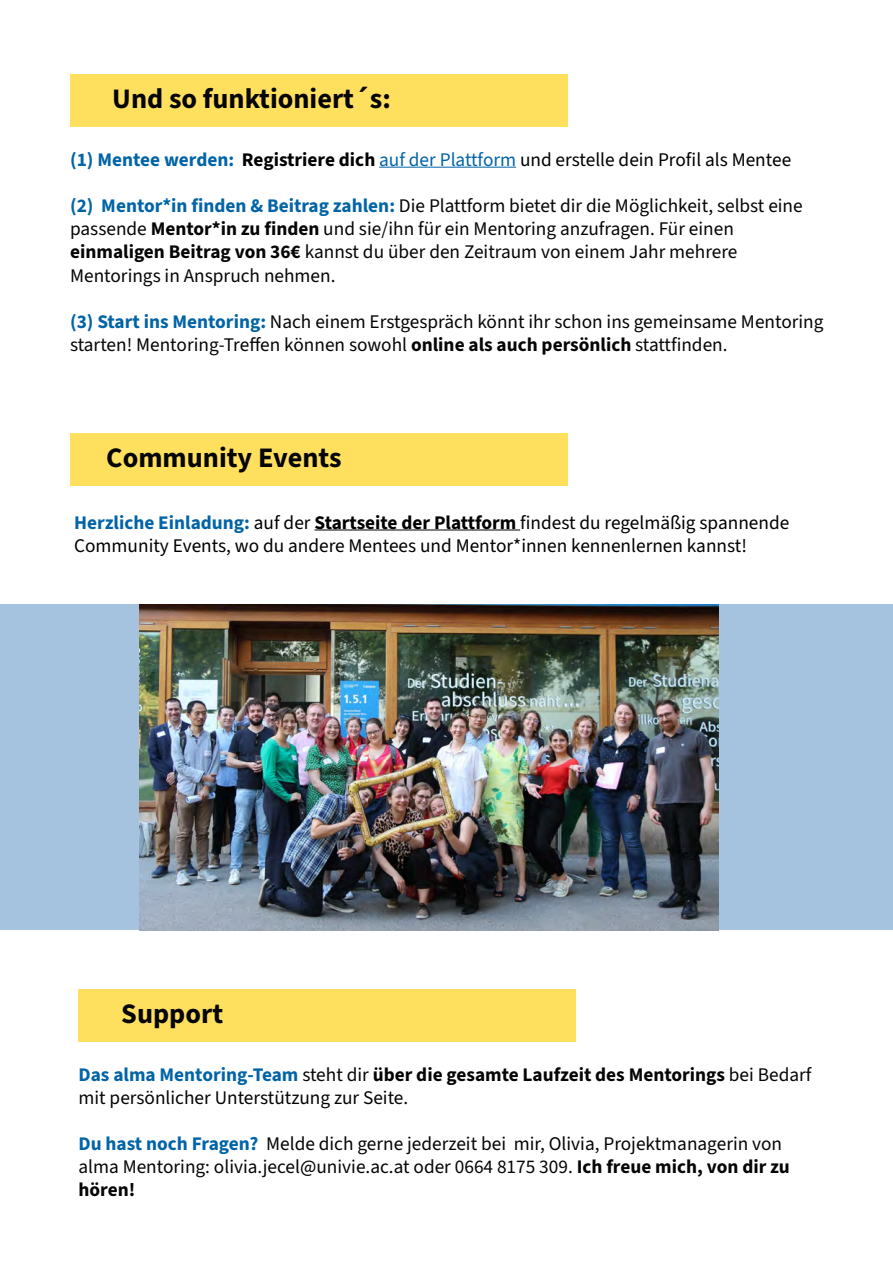
<style>
.page{position:relative;width:893px;height:1263px;background:#fff}
.page>*{position:absolute;margin:0;border:0;box-sizing:border-box;transform-origin:0 0}
.t1{font:700 28.2px "Source Sans 3";color:#050505}
.t2{font:19.35px/23.1px "Source Sans 3";color:#050505}
.t3{font:19.35px/23.1px "Source Sans 3";color:#000}
.s1{font-weight:700;color:#0064a7}
.s2{font-weight:700}
.s3{color:#0064a7}
</style>
<div class="page">
<div style="left:70px;top:74px;width:498px;height:53px;background:#ffdf5e"></div>
<div style="left:0;top:604px;width:893px;height:326px;background:#a5c3df"></div>
<hr style="left:314px;top:529px;width:206px;height:1px;background:#000">
<div style="left:70px;top:433px;width:498px;height:53px;background:#ffdf5e"></div>
<div style="left:78px;top:989px;width:498px;height:52px;background:#ffdf5e"></div>
<img style="left:139px;top:604px;width:580px;height:326px">
<hr style="left:379px;top:167px;width:137px;height:1px;background:#0064a7">
<h1 class="t1" style="left:112px;top:80px;width:280px">Und so funktioniert´s:</h1>
<p class="t3" style="left:70px;top:148px;width:723px"><span class="s1">(1) Mentee werden:</span> <span class="s2">Registriere dich</span> <span class="s3">auf der Plattform</span> und erstelle dein Profil als Mentee</p>
<p class="t2" style="left:70px;top:194px;width:734px"><span class="s1">(2) Mentor*in finden &amp; Beitrag zahlen:</span> Die Plattform bietet dir die Möglichkeit, selbst eine passende <span class="s2">Mentor*in zu finden</span> und sie/ihn für ein Mentoring anzufragen. Für einen <span class="s2">einmaligen Beitrag von 36€</span> kannst du über den Zeitraum von einem Jahr mehrere Mentorings in Anspruch nehmen.</p>
<p class="t2" style="left:70px;top:310px;width:755px"><span class="s1">(3) Start ins Mentoring:</span> Nach einem Erstgespräch könnt ihr schon ins gemeinsame Mentoring starten! Mentoring-Treffen können sowohl <span class="s2">online als auch persönlich</span> stattfinden.</p>
<h1 class="t1" style="left:106px;top:439px;width:237px">Community Events</h1>
<p class="t3" style="left:74px;top:511px;width:717px"><span class="s1">Herzliche Einladung:</span> auf der <span class="s2">Startseite der Plattform</span> findest du regelmäßig spannende<br>Community Events, wo du andere Mentees und Mentor*innen kennenlernen kannst!</p>
<h1 class="t1" style="left:121px;top:995px;width:103px">Support</h1>
<p class="t2" style="left:78px;top:1063px;width:734px"><span class="s1">Das alma Mentoring-Team</span> steht dir <span class="s2">über die gesamte Laufzeit des Mentorings</span> bei Bedarf mit persönlicher Unterstützung zur Seite.</p>
<p class="t2" style="left:78px;top:1132px;width:713px"><span class="s1">Du hast noch Fragen?</span> Melde dich gerne jederzeit bei mir, Olivia, Projektmanagerin von alma Mentoring: olivia.jecel@univie.ac.at oder 0664 8175 309. <span class="s2">Ich freue mich, von dir zu hören!</span></p>
</div>
